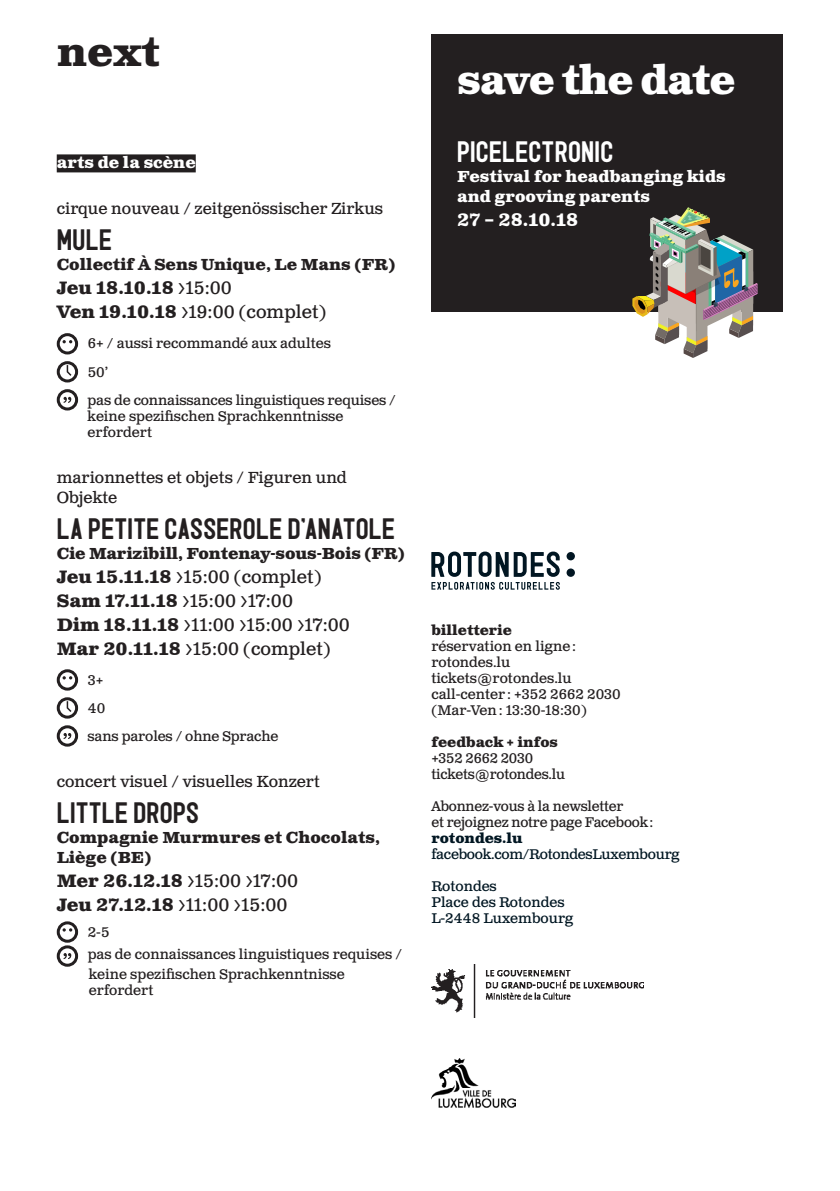
<style>
.page{position:relative;width:840px;height:1191px;background:#fff}
.page>*{position:absolute;margin:0;border:0;box-sizing:border-box;transform-origin:0 0}
.Date_Horaire{font:700 40px "Clarendon Text Pro";letter-spacing:-.03em;color:#fff}
.Date_Horaire-2{font:700 40px "Clarendon Text Pro";color:#231f20}
.Rubrique{font:28px "Rotondes 2015";letter-spacing:.01em;color:#231f20}
.Rubrique-2{font:28px "Rotondes 2015";letter-spacing:.01em;color:#fff}
.Rubrique-3{font:18px "Clarendon Text Pro";color:#231f20}
.Rubrique-4{font:700 18px "Clarendon Text Pro";color:#231f20}
.Rubrique-5{font:700 18px "Clarendon Text Pro";color:#fff}
.Rubrique-6{font:700 16px/20px "Clarendon Text Pro";color:#231f20}
.Rubrique-7{font:16px/20px "Clarendon Text Pro";color:#231f20}
.Rubrique-8{font:700 16px/20px "Clarendon Text Pro";color:#fff}
.Infos_publique{font:700 16px "Clarendon Text Pro";color:#fff}
.Rubrique-9{font:14px/16px "Clarendon Text Pro";color:#231f20}
.Texte_normal_8pt{font:14px/16px "Clarendon Text Pro";letter-spacing:-.01em;color:#231f20}
.t1{font:14px "Clarendon Text Pro";color:#011622}
.t2{font:14px "Clarendon Text Pro";letter-spacing:-.02em;color:#011622}
.Texte_normal_8pt-2{font:700 14px "Clarendon Text Pro";color:#231f20}
.t3{font:700 14px "Clarendon Text Pro";color:#011622}
.s1{font-weight:400}
.s2{font-weight:700}
</style>
<div class="page">
<img style="left:431px;top:964px;width:212px;height:53px">
<img style="left:431px;top:1058px;width:84px;height:49px">
<div style="left:566px;top:568px;width:8px;height:9px;background:#011622;border-radius:50%"></div>
<div style="left:566px;top:552px;width:8px;height:8px;background:#011622;border-radius:50%"></div>
<svg style="left:431px;top:551px;width:128px;height:39px"></svg>
<div style="left:57px;top:154px;width:139px;height:18px;background:#231f20"></div>
<div style="left:57px;top:333px;width:21px;height:21px;border:3px solid #231f20;border-radius:50%"></div>
<svg style="left:62px;top:340px;width:10px;height:3px"></svg>
<div style="left:57px;top:361px;width:21px;height:21px;border:3px solid #231f20;border-radius:50%"></div>
<svg style="left:66px;top:363px;width:7px;height:13px"></svg>
<svg style="left:63px;top:397px;width:8px;height:6px"></svg>
<div style="left:57px;top:389px;width:21px;height:21px;border:3px solid #231f20;border-radius:50%"></div>
<div style="left:57px;top:669px;width:21px;height:21px;border:3px solid #231f20;border-radius:50%"></div>
<svg style="left:62px;top:676px;width:10px;height:3px"></svg>
<div style="left:57px;top:697px;width:21px;height:21px;border:3px solid #231f20;border-radius:50%"></div>
<svg style="left:66px;top:699px;width:7px;height:13px"></svg>
<svg style="left:63px;top:733px;width:8px;height:6px"></svg>
<div style="left:57px;top:725px;width:21px;height:21px;border:3px solid #231f20;border-radius:50%"></div>
<div style="left:57px;top:921px;width:21px;height:21px;border:3px solid #231f20;border-radius:50%"></div>
<svg style="left:62px;top:928px;width:10px;height:3px"></svg>
<svg style="left:63px;top:953px;width:8px;height:6px"></svg>
<div style="left:57px;top:945px;width:21px;height:21px;border:3px solid #231f20;border-radius:50%"></div>
<div style="left:431px;top:34px;width:351px;height:277px;background:#231f20"></div>
<svg style="left:632px;top:207px;width:125px;height:151px"></svg>
<p class="Date_Horaire-2" style="left:57px;top:28px;width:104px">next</p>
<p class="Infos_publique" style="left:57px;top:153px;width:140px">arts de la scène</p>
<p class="Rubrique-7" style="left:57px;top:200px;width:328px">cirque nouveau / zeitgenössischer Zirkus</p>
<p class="Rubrique" style="left:57px;top:223px;width:57px">MULE</p>
<p class="Rubrique-6" style="left:57px;top:256px;width:340px">Collectif À Sens Unique, Le Mans (FR)</p>
<p class="Rubrique-4" style="left:57px;top:277px;width:176px">Jeu 18.10.18 <span class="s1">&gt;15:00</span></p>
<p class="Rubrique-3" style="left:57px;top:301px;width:271px"><span class="s2">Ven 19.10.18</span> &gt;19:00 (complet)</p>
<p class="Rubrique-9" style="left:88px;top:336px;width:244px">6+ / aussi recommandé aux adultes</p>
<p class="Rubrique-9" style="left:88px;top:364px;width:22px">50’</p>
<p class="Rubrique-9" style="left:88px;top:392px;width:309px">pas de connaissances linguistiques requises / keine spezifischen Sprachkenntnisse erfordert</p>
<p class="Rubrique-7" style="left:57px;top:468px;width:291px">marionnettes et objets / Figuren und<br>Objekte</p>
<p class="Rubrique" style="left:57px;top:511px;width:340px">LA PETITE CASSEROLE D’ANATOLE</p>
<p class="Rubrique-6" style="left:57px;top:544px;width:349px">Cie Marizibill, Fontenay-sous-Bois (FR)</p>
<p class="Rubrique-3" style="left:57px;top:565px;width:266px"><span class="s2">Jeu 15.11.18</span> &gt;15:00 (complet)</p>
<p class="Rubrique-3" style="left:57px;top:589px;width:238px"><span class="s2">Sam 17.11.18</span> &gt;15:00 &gt;17:00</p>
<p class="Rubrique-3" style="left:57px;top:613px;width:294px"><span class="s2">Dim 18.11.18</span> &gt;11:00 &gt;15:00 &gt;17:00</p>
<p class="Rubrique-3" style="left:57px;top:637px;width:275px"><span class="s2">Mar 20.11.18</span> &gt;15:00 (complet)</p>
<p class="Rubrique-9" style="left:88px;top:672px;width:17px">3+</p>
<p class="Rubrique-9" style="left:88px;top:700px;width:19px">40</p>
<p class="Rubrique-9" style="left:88px;top:728px;width:192px">sans paroles / ohne Sprache</p>
<p class="Rubrique-7" style="left:57px;top:772px;width:264px">concert visuel / visuelles Konzert</p>
<p class="Rubrique" style="left:57px;top:795px;width:144px">LITTLE DROPS</p>
<p class="Rubrique-6" style="left:57px;top:828px;width:324px">Compagnie Murmures et Chocolats,<br>Liège (BE)</p>
<p class="Rubrique-3" style="left:57px;top:869px;width:243px"><span class="s2">Mer 26.12.18</span> &gt;15:00 &gt;17:00</p>
<p class="Rubrique-3" style="left:57px;top:893px;width:232px"><span class="s2">Jeu 27.12.18</span> &gt;11:00 &gt;15:00</p>
<p class="Rubrique-9" style="left:88px;top:924px;width:23px">2-5</p>
<p class="Rubrique-9" style="left:88px;top:946px;width:316px">pas de connaissances linguistiques requises /</p>
<p class="Rubrique-9" style="left:89px;top:966px;width:257px">keine spezifischen Sprachkenntnisse</p>
<p class="Rubrique-9" style="left:89px;top:982px;width:66px">erfordert</p>
<p class="Date_Horaire" style="left:457px;top:56px;width:280px">save the date</p>
<p class="Rubrique-2" style="left:457px;top:135px;width:157px">PICELECTRONIC</p>
<p class="Rubrique-8" style="left:457px;top:168px;width:270px">Festival for headbanging kids and grooving parents</p>
<p class="Rubrique-5" style="left:457px;top:209px;width:123px">27 – 28.10.18</p>
<p class="Texte_normal_8pt-2" style="left:431px;top:621px;width:82px">billetterie</p>
<p class="Texte_normal_8pt" style="left:431px;top:638px;width:146px">réservation en ligne: rotondes.lu</p>
<p class="Texte_normal_8pt" style="left:431px;top:670px;width:142px">tickets@rotondes.lu</p>
<p class="Texte_normal_8pt" style="left:431px;top:686px;width:191px">call-center: +352 2662 2030</p>
<p class="Texte_normal_8pt" style="left:431px;top:702px;width:157px">(Mar-Ven: 13:30-18:30)</p>
<p class="Texte_normal_8pt-2" style="left:431px;top:733px;width:128px">feedback + infos</p>
<p class="Texte_normal_8pt" style="left:431px;top:750px;width:103px">+352 2662 2030</p>
<p class="Texte_normal_8pt" style="left:431px;top:766px;width:135px">tickets@rotondes.lu</p>
<p class="Texte_normal_8pt" style="left:431px;top:798px;width:193px">Abonnez-vous à la newsletter</p>
<p class="Texte_normal_8pt" style="left:431px;top:814px;width:223px">et rejoignez notre page Facebook:</p>
<p class="t3" style="left:431px;top:829px;width:93px">rotondes.lu</p>
<p class="t2" style="left:431px;top:845px;width:250px">facebook.com/RotondesLuxembourg</p>
<p class="t1" style="left:431px;top:877px;width:67px">Rotondes</p>
<p class="t1" style="left:431px;top:893px;width:135px">Place des Rotondes</p>
<p class="t1" style="left:431px;top:909px;width:143px">L-2448 Luxembourg</p>
</div>
